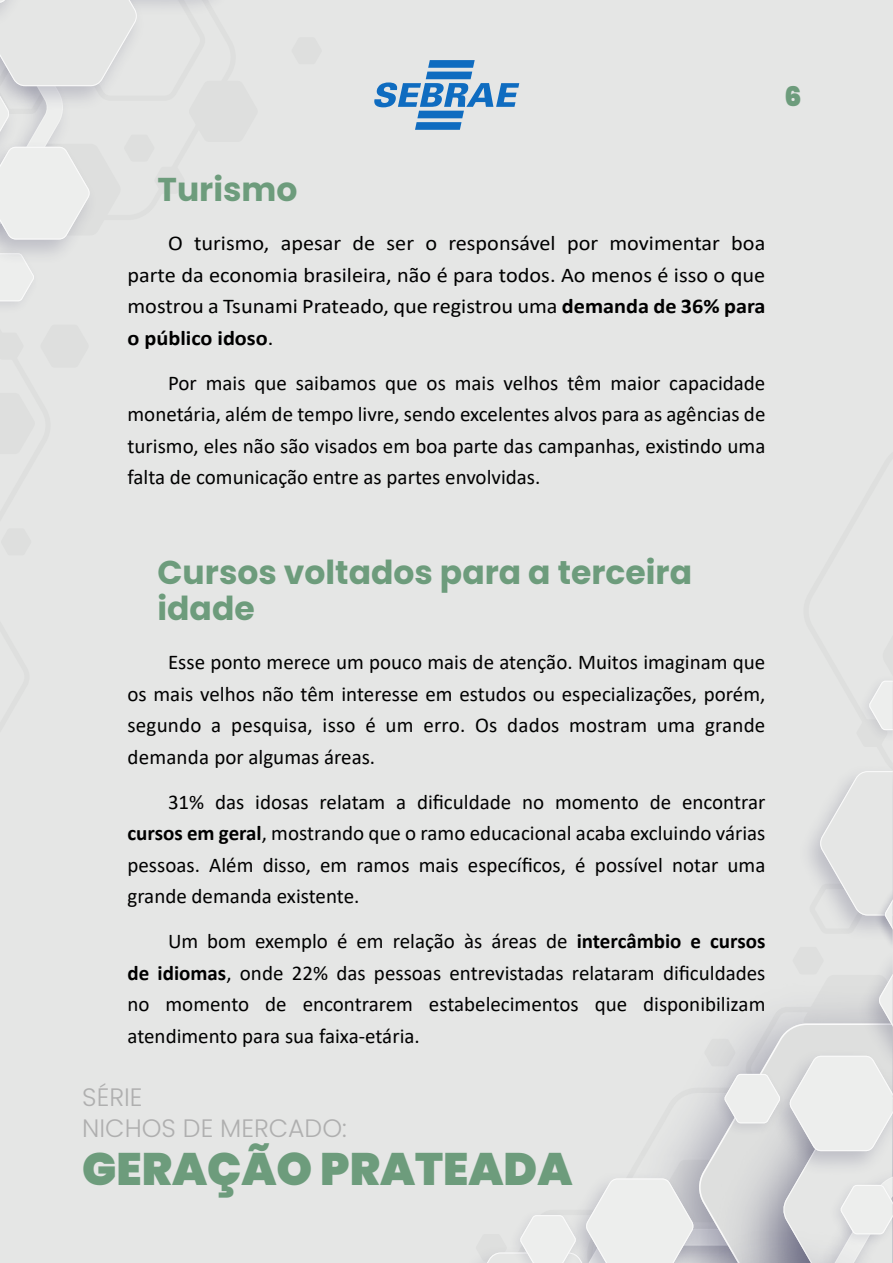
<style>
.page{position:relative;width:893px;height:1263px;background:#e5e6e5}
.page>*{position:absolute;margin:0;border:0;box-sizing:border-box;transform-origin:0 0}
.t1{font:900 45.45px "Poppins";color:#6d9c7c}
.t2{font:700 33px/35.5px "Poppins";color:#6d9c7c}
.t3{font:900 27px "Poppins";color:#6d9c7c}
.t4{font:300 25.2px/30.2px "Poppins";color:#afafaf}
.t5{font:21px/31.5px "Calibri";color:#000;text-align:justify}
.t6{font:21px/31.5px "Calibri";color:#000;text-align:justify;scale:1.06 1}
.s1{font-weight:700}
</style>
<div class="page">
<img style="left:889px;top:939px;width:4px;height:5px">
<svg style="left:810px;top:681px;width:83px;height:258px"></svg>
<svg style="left:481px;top:965px;width:412px;height:298px"></svg>
<img style="left:0;top:239px;width:69px;height:32px">
<svg style="left:0;top:0;width:211px;height:239px"></svg>
<svg style="left:374px;top:60px;width:145px;height:70px"></svg>
<p class="t3" style="left:784px;top:80px;width:19px">6</p>
<h2 class="t2" style="left:158px;top:171px;width:141px">Turismo</h2>
<p class="t6" style="left:128px;top:227px;width:603px;text-indent:40px">O turismo, apesar de ser o responsável por movimentar boa parte da economia brasileira, não é para todos. Ao menos é isso o que mostrou a Tsunami Prateado, que registrou uma <span class="s1">demanda de 36% para o público idoso</span>.</p>
<p class="t5" style="left:127px;top:366px;width:639px;text-indent:41px">Por mais que saibamos que os mais velhos têm maior capacidade monetária, além de tempo livre, sendo excelentes alvos para as agências de turismo, eles não são visados em boa parte das campanhas, existindo uma falta de comunicação entre as partes envolvidas.</p>
<h2 class="t2" style="left:158px;top:555px;width:536px">Cursos voltados para a terceira idade</h2>
<p class="t5" style="left:127px;top:646px;width:639px;text-indent:41px">Esse ponto merece um pouco mais de atenção. Muitos imaginam que os mais velhos não têm interesse em estudos ou especializações, porém, segundo a pesquisa, isso é um erro. Os dados mostram uma grande demanda por algumas áreas.</p>
<p class="t5" style="left:127px;top:786px;width:639px;text-indent:41px">31% das idosas relatam a dificuldade no momento de encontrar <span class="s1">cursos em geral</span>, mostrando que o ramo educacional acaba excluindo várias pessoas. Além disso, em ramos mais específicos, é possível notar uma grande demanda existente.</p>
<p class="t5" style="left:128px;top:925px;width:639px;text-indent:40px">Um bom exemplo é em relação às áreas de <span class="s1">intercâmbio e cursos de idiomas</span>, onde 22% das pessoas entrevistadas relataram dificuldades no momento de encontrarem estabelecimentos que disponibilizam atendimento para sua faixa-etária.</p>
<p class="t4" style="left:82px;top:1082px;width:266px">SÉRIE<br>NICHOS DE MERCADO:</p>
<h1 class="t1" style="left:82px;top:1143px;width:492px">GERAÇÃO PRATEADA</h1>
</div>
